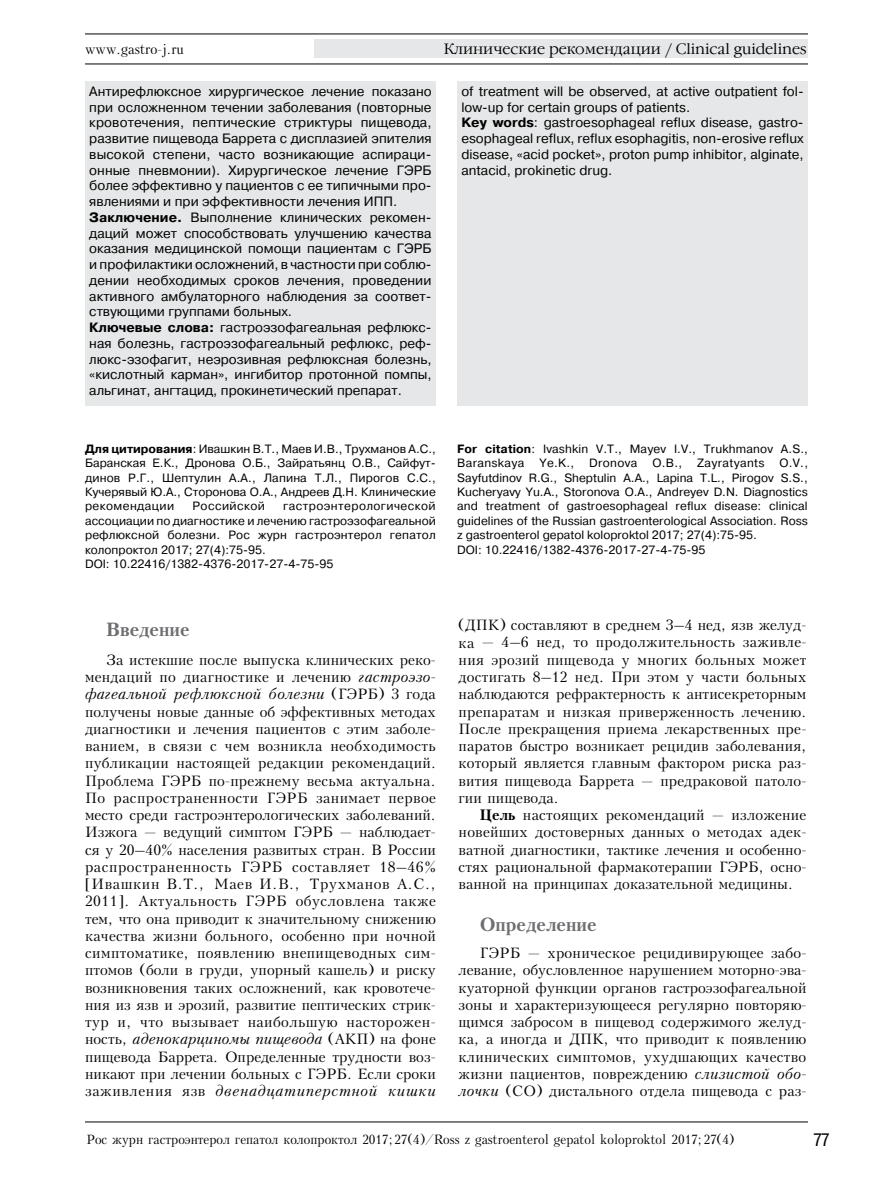
<style>
.page{position:relative;width:893px;height:1191px;background:#fff}
.page>*{position:absolute;margin:0;border:0;box-sizing:border-box;transform-origin:0 0}
.t1{font:700 18px "Kudrashov";color:#6d6e71}
.t2{font:18px "Pragmatica Cond C";color:#000}
.t3{font:300 15px "Garamond C";color:#000}
.t4{font:14.25px/17.2px "Kudrashov";color:#000;text-align:justify}
.t5{font:13.5px/15.8px "Pragmatica C";color:#000}
.t6{font:13.5px "Kudrashov";color:#000;scale:.95 1}
.t7{font:12.75px "Kudrashov";color:#000;scale:.95 1}
.t8{font:12px/14.4px "Pragmatica C";color:#000}
.t9{font:12px "Pragmatica C";letter-spacing:.035em;color:#000}
.s1{font-weight:700}
.s2{font-style:italic}
</style>
<div class="page">
<hr style="left:85px;top:34px;width:723px;height:1px;background:#000">
<hr style="left:85px;top:64px;width:723px;height:1px;background:#000">
<div style="left:315px;top:40px;width:493px;height:18px;background:#e6e7e8"></div>
<hr style="left:85px;top:1121px;width:723px;height:1px;background:#000">
<div style="left:85px;top:81px;width:351px;height:324px;background:#e6e7e8"></div>
<div style="left:457px;top:81px;width:351px;height:324px;background:#e6e7e8"></div>
<p class="t6" style="left:85px;top:41px;width:106px">www.gastro-j.ru</p>
<p class="t3" style="left:444px;top:41px;width:364px">Клинические рекомендации / Clinical guidelines</p>
<p class="t5" style="left:89px;top:83px;width:344px">Антирефлюксное хирургическое лечение показано при осложненном течении заболевания (повторные кровотечения, пептические стриктуры пищевода, развитие пищевода Баррета с дисплазией эпителия высокой степени, часто возникающие аспираци&shy;онные пневмонии). Хирургическое лечение ГЭРБ более эффективно у пациентов с ее типичными про&shy;явлениями и при эффективности лечения ИПП.<br><span class="s1">Заключение.</span> Выполнение клинических рекомен&shy;даций может способствовать улучшению качества оказания медицинской помощи пациентам с ГЭРБ и профилактики осложнений, в частности при соблю&shy;дении необходимых сроков лечения, проведении активного амбулаторного наблюдения за соответ&shy;ствующими группами больных.<br><span class="s1">Ключевые слова:</span> гастроэзофагеальная рефлюкс&shy;ная болезнь, гастроэзофагеальный рефлюкс, реф&shy;люкс-эзофагит, неэрозивная рефлюксная болезнь, «кислотный карман», ингибитор протонной помпы, альгинат, ангтацид, прокинетический препарат.</p>
<p class="t8" style="left:85px;top:441px;width:352px;text-align:justify"><span class="s1">Для цитирования</span>: Ивашкин В.Т., Маев И.В., Трухманов А.С., Баранская Е.К., Дронова О.Б., Зайратьянц О.В., Сайфут&shy;динов Р.Г., Шептулин А.А., Лапина Т.Л., Пирогов С.С., Кучерявый Ю.А., Сторонова О.А., Андреев Д.Н. Клинические рекомендации</p>
<p class="t8" style="left:85px;top:499px;width:352px;text-indent:198px">гастроэнтерологической ассоциации по диагностике и лечению гастроэзофагеальной рефлюксной болезни. Рос журн гастроэнтерол гепатол колопроктол 2017; 27(4):75-95.<br>DOI: 10.22416/1382-4376-2017-27-4-75-95</p>
<p class="t9" style="left:193px;top:500px;width:74px">Российской</p>
<p class="t1" style="left:106px;top:617px;width:85px">Введение</p>
<p class="t4" style="left:85px;top:651px;width:352px;text-indent:21px">За истекшие после выпуска клинических реко&shy;мендаций по диагностике и лечению <span class="s2">гастроэзо&shy;фагеальной рефлюксной болезни</span> (ГЭРБ) 3 года получены новые данные об эффективных методах диагностики и лечения пациентов с этим заболе&shy;ванием, в связи с чем возникла необходимость публикации настоящей редакции рекомендаций.<br>Проблема ГЭРБ по-прежнему весьма актуальна.<br>По распространенности ГЭРБ занимает первое место среди гастроэнтерологических заболеваний.<br>Изжога — ведущий симптом ГЭРБ — наблюдает&shy;ся у 20–40% населения развитых стран. В России распространенность ГЭРБ составляет 18–46% [Ивашкин В.Т., Маев И.В., Трухманов А.С., 2011]. Актуальность ГЭРБ обусловлена также тем, что она приводит к значительному снижению качества жизни больного, особенно при ночной симптоматике, появлению внепищеводных сим&shy;птомов (боли в груди, упорный кашель) и риску возникновения таких осложнений, как кровотече&shy;ния из язв и эрозий, развитие пептических стрик&shy;тур и, что вызывает наибольшую насторожен&shy;ность, <span class="s2">аденокарциномы пищевода</span> (АКП) на фоне пищевода Баррета. Определенные трудности воз&shy;никают при лечении больных с ГЭРБ. Если сроки заживления язв <span class="s2">двенадцатиперстной кишки</span></p>
<p class="t5" style="left:461px;top:83px;width:344px">of treatment will be observed, at active outpatient fol&shy;low- up for certain groups of patients.<br><span class="s1">Key words</span>: gastroesophageal reflux disease, gastro&shy;esophageal reflux, reflux esophagitis, non- erosive reflux disease, «acid pocket», proton pump inhibitor, alginate, antacid, prokinetic drug.</p>
<p class="t8" style="left:457px;top:441px;width:352px"><span class="s1">For citation</span>: Ivashkin V.T., Mayev I.V., Trukhmanov A.S., Baranskaya Ye.K., Dronova О.B., Zayratyants О.V., Sayfutdinov R.G., Sheptulin A.A., Lapina T.L., Pirogov S.S., Kucheryavy Yu.A., Storonova O.A., Andreyev D.N. Diagnostics and treatment of gastroesophageal reflux disease: clinical guidelines of the Russian gastroenterological Association. Ross z gastroenterol gepatol koloproktol 2017; 27(4):75-95.<br>DOI: 10.22416/1382-4376-2017-27-4-75-95</p>
<p class="t4" style="left:459px;top:617px;width:349px">(ДПК) составляют в среднем 3–4 нед, язв желуд&shy;ка — 4–6 нед, то продолжительность заживле&shy;ния эрозий пищевода у многих больных может достигать 8–12 нед. При этом у части больных наблюдаются рефрактерность к антисекреторным препаратам и низкая приверженность лечению.<br>После прекращения приема лекарственных пре&shy;паратов быстро возникает рецидив заболевания, который является главным фактором риска раз&shy;вития пищевода Баррета — предраковой патоло&shy;гии пищевода.</p>
<p class="t4" style="left:459px;top:806px;width:349px;text-indent:21px"><span class="s1">Цель</span> настоящих рекомендаций — изложение новейших достоверных данных о методах адек&shy;ватной диагностики, тактике лечения и особенно&shy;стях рациональной фармакотерапии ГЭРБ, осно&shy;ванной на принципах доказательной медицины.</p>
<p class="t1" style="left:480px;top:913px;width:118px">Определение</p>
<p class="t4" style="left:459px;top:944px;width:349px;text-indent:21px">ГЭРБ — хроническое рецидивирующее забо&shy;левание, обусловленное нарушением моторно-эва&shy;куаторной функции органов гастроэзофагеальной зоны и характеризующееся регулярно повторяю&shy;щимся забросом в пищевод содержимого желуд&shy;ка, а иногда и ДПК, что приводит к появлению клинических симптомов, ухудшающих качество жизни пациентов, повреждению <span class="s2">слизистой обо&shy;лочки</span> (СО) дистального отдела пищевода с раз-</p>
<p class="t7" style="left:87px;top:1132px;width:683px">Рос журн гастроэнтерол гепатол колопроктол 2017;27(4)/Ross z gastroenterol gepatol koloproktol 2017;27(4)</p>
<p class="t2" style="left:814px;top:1130px;width:17px">77</p>
</div>
